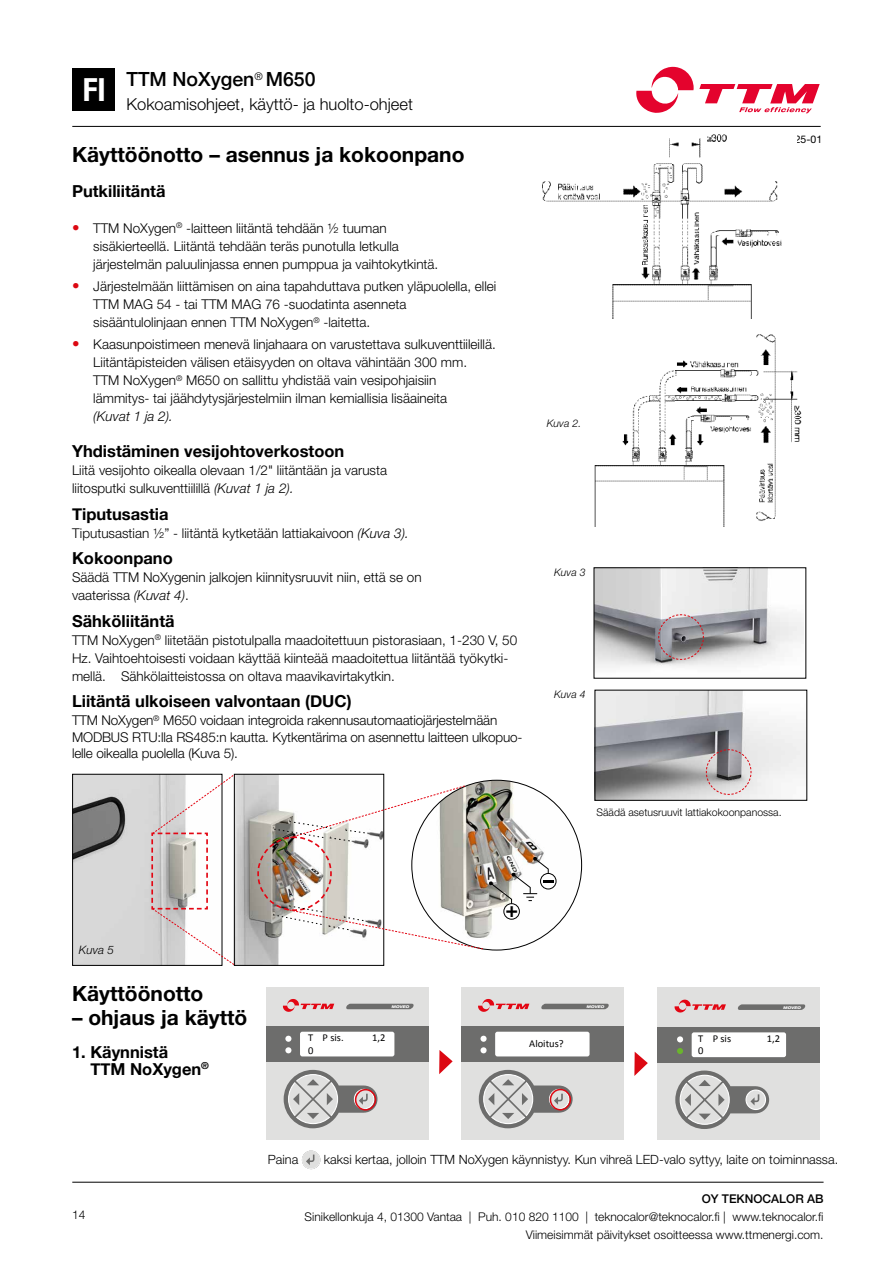
<style>
.page{position:relative;width:893px;height:1263px;background:#fff}
.page>*{position:absolute;margin:0;border:0;box-sizing:border-box;transform-origin:0 0}
.t1{font:700 condensed 31.95px "Helvetica Neue LT Pro";color:#fff}
.t2{font:700 21.3px "Helvetica Neue LT Pro";color:#000}
.t3{font:700 21px "Helvetica Neue LT Pro";color:#000}
.t4{font:500 19.5px "Helvetica Neue";color:#000}
.t5{font:700 16.5px/16.5px "Helvetica Neue";color:#000}
.t6{font:300 16.5px "Helvetica Neue LT Pro";color:#000}
.t7{font:300 13.5px/18px "Helvetica Neue LT Pro";color:#000}
.t8{font:italic 300 13.5px "Helvetica Neue LT Pro";color:#000}
.t9{font:300 12.75px "Helvetica Neue LT Pro";color:#000}
.t10{font:300 12px/17.7px "Helvetica Neue LT Pro";color:#000;text-align:right}
.t11{font:500 12px "Helvetica Neue";color:#000}
.t12{font:300 12px "Helvetica Neue LT Pro";color:#000}
.t13{font:italic 300 11.7px "Helvetica Neue LT Pro";color:#000}
.t14{font:300 10.5px "Helvetica Neue LT Pro";color:#000}
.t15{font:10.5px "Calibri";color:#000}
.t16{font:italic 300 10.5px "Helvetica Neue LT Pro";color:#000}
.t17{font:10.5px "Helvetica Neue LT Pro";color:#000}
.t18{font:italic 800 expanded 3.6px "Helvetica Neue LT Pro";color:#fff}
.s1{font-weight:700;font-size:15px;color:#dc0812}
.s2{font-style:italic}
</style>
<div class="page">
<div style="left:73px;top:68px;width:42px;height:43px;background:#000"></div>
<div style="left:461px;top:987px;width:162px;height:152px;background:#e0e0df"></div>
<div style="left:461px;top:1026px;width:162px;height:36px;background:#6d6d6c"></div>
<div style="left:480px;top:1047px;width:7px;height:6px;background:#fff;border-radius:50%"></div>
<div style="left:480px;top:1036px;width:7px;height:6px;background:#fff;border-radius:50%"></div>
<div style="left:495px;top:1032px;width:95px;height:24px;background:#fff;border-radius:2px"></div>
<svg style="left:478px;top:999px;width:51px;height:13px"></svg>
<svg style="left:541px;top:1004px;width:68px;height:5px"></svg>
<svg style="left:479px;top:1070px;width:94px;height:58px"></svg>
<div style="left:266px;top:987px;width:162px;height:152px;background:#e0e0df"></div>
<div style="left:266px;top:1026px;width:162px;height:36px;background:#6d6d6c"></div>
<svg style="left:283px;top:1032px;width:10px;height:24px"></svg>
<svg style="left:285px;top:1036px;width:6px;height:17px"></svg>
<div style="left:300px;top:1032px;width:94px;height:24px;background:#fff;border-radius:2px"></div>
<svg style="left:283px;top:999px;width:51px;height:13px"></svg>
<svg style="left:346px;top:1004px;width:68px;height:5px"></svg>
<svg style="left:284px;top:1070px;width:93px;height:58px"></svg>
<img style="left:594px;top:334px;width:207px;height:192px">
<img style="left:597px;top:692px;width:208px;height:107px">
<div style="left:595px;top:690px;width:212px;height:111px;border:1px solid #000"></div>
<img style="left:596px;top:569px;width:208px;height:99px">
<svg style="left:658px;top:614px;width:46px;height:46px"></svg>
<svg style="left:706px;top:749px;width:46px;height:46px"></svg>
<svg style="left:302px;top:1150px;width:18px;height:19px"></svg>
<div style="left:657px;top:987px;width:163px;height:153px;background:#e0e0df"></div>
<div style="left:657px;top:1027px;width:163px;height:35px;background:#6d6d6c"></div>
<svg style="left:677px;top:1048px;width:6px;height:6px"></svg>
<svg style="left:677px;top:1036px;width:6px;height:6px"></svg>
<div style="left:692px;top:1032px;width:94px;height:25px;background:#fff;border-radius:2px"></div>
<svg style="left:675px;top:1000px;width:51px;height:12px"></svg>
<svg style="left:737px;top:1004px;width:69px;height:6px"></svg>
<svg style="left:675px;top:1070px;width:94px;height:59px"></svg>
<div style="left:355px;top:1089px;width:21px;height:21px;border:2px solid #dc0812;border-radius:50%"></div>
<svg style="left:439px;top:1050px;width:14px;height:24px"></svg>
<svg style="left:634px;top:1052px;width:14px;height:24px"></svg>
<div style="left:550px;top:1089px;width:21px;height:21px;border:2px solid #dc0812;border-radius:50%"></div>
<img style="left:543px;top:134px;width:239px;height:184px">
<img style="left:74px;top:776px;width:77px;height:188px">
<div style="left:72px;top:774px;width:150px;height:192px;border:1px solid #000"></div>
<img style="left:236px;top:776px;width:43px;height:188px">
<div style="left:234px;top:774px;width:150px;height:192px;border:1px solid #000"></div>
<img style="left:412px;top:780px;width:170px;height:170px;border-radius:85px">
<svg style="left:151px;top:774px;width:84px;height:191px"></svg>
<svg style="left:540px;top:873px;width:16px;height:16px"></svg>
<div style="left:540px;top:873px;width:16px;height:16px;border:1px solid #000;border-radius:50%"></div>
<svg style="left:256px;top:785px;width:297px;height:165px"></svg>
<svg style="left:636px;top:67px;width:184px;height:46px"></svg>
<hr style="left:72px;top:126px;width:749px;height:1px;background:#000">
<hr style="left:72px;top:1182px;width:752px;height:1px;background:#000">
<h1 class="t1" style="left:83px;top:70px;width:25px">FI</h1>
<h3 class="t4" style="left:126px;top:63px;width:191px">TTM NoXygen<sup>®</sup> M650</h3>
<p class="t6" style="left:126px;top:94px;width:288px">Kokoamisohjeet, käyttö- ja huolto-ohjeet</p>
<h3 class="t3" style="left:72px;top:142px;width:394px">Käyttöönotto – asennus ja kokoonpano</h3>
<p class="t5" style="left:72px;top:183px;width:95px">Putkiliitäntä</p>
<p class="t7" style="left:93px;top:219px;width:347px;text-indent:-21px"><span class="s1">•</span> TTM NoXygen<sup>®</sup> -laitteen liitäntä tehdään ½ tuuman sisäkierteellä. Liitäntä tehdään teräs punotulla letkulla järjestelmän paluulinjassa ennen pumppua ja vaihtokytkintä.</p>
<p class="t7" style="left:93px;top:277px;width:405px;text-indent:-21px"><span class="s1">•</span> Järjestelmään liittämisen on aina tapahduttava putken yläpuolella, ellei<br>TTM MAG 54 - tai TTM MAG 76 -suodatinta asenneta sisääntulolinjaan ennen TTM NoXygen<sup>®</sup> -laitetta.</p>
<p class="t7" style="left:93px;top:335px;width:404px;text-indent:-21px"><span class="s1">•</span> Kaasunpoistimeen menevä linjahaara on varustettava sulkuventtiileillä.<br>Liitäntäpisteiden välisen etäisyyden on oltava vähintään 300 mm.<br>TTM NoXygen<sup>®</sup> M650 on sallittu yhdistää vain vesipohjaisiin lämmitys- tai jäähdytysjärjestelmiin ilman kemiallisia lisäaineita</p>
<p class="t8" style="left:93px;top:408px;width:81px">(Kuvat 1 ja 2).</p>
<p class="t5" style="left:72px;top:444px;width:274px">Yhdistäminen vesijohtoverkostoon</p>
<p class="t7" style="left:72px;top:461px;width:317px">Liitä vesijohto oikealla olevaan 1/2" liitäntään ja varusta liitosputki sulkuventtiilillä <span class="s2">(Kuvat 1 ja 2).</span></p>
<p class="t5" style="left:72px;top:506px;width:98px">Tiputusastia</p>
<p class="t7" style="left:72px;top:524px;width:338px">Tiputusastian ½” - liitäntä kytketään lattiakaivoon <span class="s2">(Kuva 3).</span></p>
<p class="t5" style="left:72px;top:551px;width:102px">Kokoonpano</p>
<p class="t7" style="left:72px;top:568px;width:351px">Säädä TTM NoXygenin jalkojen kiinnitysruuvit niin, että se on vaaterissa <span class="s2">(Kuvat 4)</span>.</p>
<p class="t5" style="left:72px;top:613px;width:104px">Sähköliitäntä</p>
<p class="t7" style="left:72px;top:631px;width:447px">TTM NoXygen<sup>®</sup> liitetään pistotulpalla maadoitettuun pistorasiaan, 1-230 V, 50<br>Hz. Vaihtoehtoisesti voidaan käyttää kiinteää maadoitettua liitäntää työkytki&shy;mellä. Sähkölaitteistossa on oltava maavikavirtakytkin.</p>
<p class="t5" style="left:72px;top:694px;width:281px">Liitäntä ulkoiseen valvontaan (DUC)</p>
<p class="t7" style="left:72px;top:712px;width:452px;line-height:16.5px">TTM NoXygen<sup>®</sup> M650 voidaan integroida rakennusautomaatiojärjestelmään<br>MODBUS RTU:lla RS485:n kautta. Kytkentärima on asennettu laitteen ulkopuo&shy;lelle oikealla puolella (Kuva 5).</p>
<p class="t17" style="left:783px;top:133px;width:41px">2025-01</p>
<p class="t16" style="left:547px;top:417px;width:36px">Kuva 2.</p>
<p class="t16" style="left:554px;top:566px;width:33px">Kuva 3</p>
<p class="t16" style="left:554px;top:688px;width:33px">Kuva 4</p>
<p class="t14" style="left:596px;top:806px;width:187px">Säädä asetusruuvit lattiakokoonpanossa.</p>
<p class="t13" style="left:79px;top:943px;width:37px">Kuva 5</p>
<h2 class="t2" style="left:505px;top:896px;width:14px">+</h2>
<h3 class="t3" style="left:72px;top:980px;width:133px">Käyttöönotto</h3>
<h3 class="t3" style="left:72px;top:1004px;width:177px">– ohjaus ja käyttö</h3>
<p class="t5" style="left:90px;top:1045px;width:120px;text-indent:-18px">1. Käynnistä<br>TTM NoXygen<sup>®</sup></p>
<p class="t18" style="left:391px;top:1004px;width:19px">MOVEO</p>
<p class="t18" style="left:587px;top:1004px;width:19px">MOVEO</p>
<p class="t15" style="left:308px;top:1031px;width:37px">T P sis.</p>
<p class="t15" style="left:372px;top:1031px;width:15px">1,2</p>
<p class="t15" style="left:308px;top:1044px;width:7px">0</p>
<p class="t15" style="left:529px;top:1037px;width:36px">Aloitus?</p>
<p class="t18" style="left:783px;top:1005px;width:19px">MOVEO</p>
<p class="t15" style="left:698px;top:1032px;width:35px">T P sis</p>
<p class="t15" style="left:767px;top:1032px;width:15px">1,2</p>
<p class="t15" style="left:698px;top:1044px;width:7px">0</p>
<p class="t12" style="left:72px;top:1207px;width:15px">14</p>
<p class="t9" style="left:268px;top:1152px;width:32px">Paina</p>
<p class="t9" style="left:324px;top:1152px;width:516px">kaksi kertaa, jolloin TTM NoXygen käynnistyy. Kun vihreä LED-valo syttyy, laite on toiminnassa.</p>
<p class="t11" style="left:702px;top:1189px;width:123px">OY TEKNOCALOR AB</p>
<p class="t10" style="left:305px;top:1208px;width:520px">Sinikellonkuja 4, 01300 Vantaa | Puh. 010 820 1100 | teknocalor@teknocalor.fi | www.teknocalor.fi<br>Viimeisimmät päivitykset osoitteessa www.ttmenergi.com.</p>
</div>
